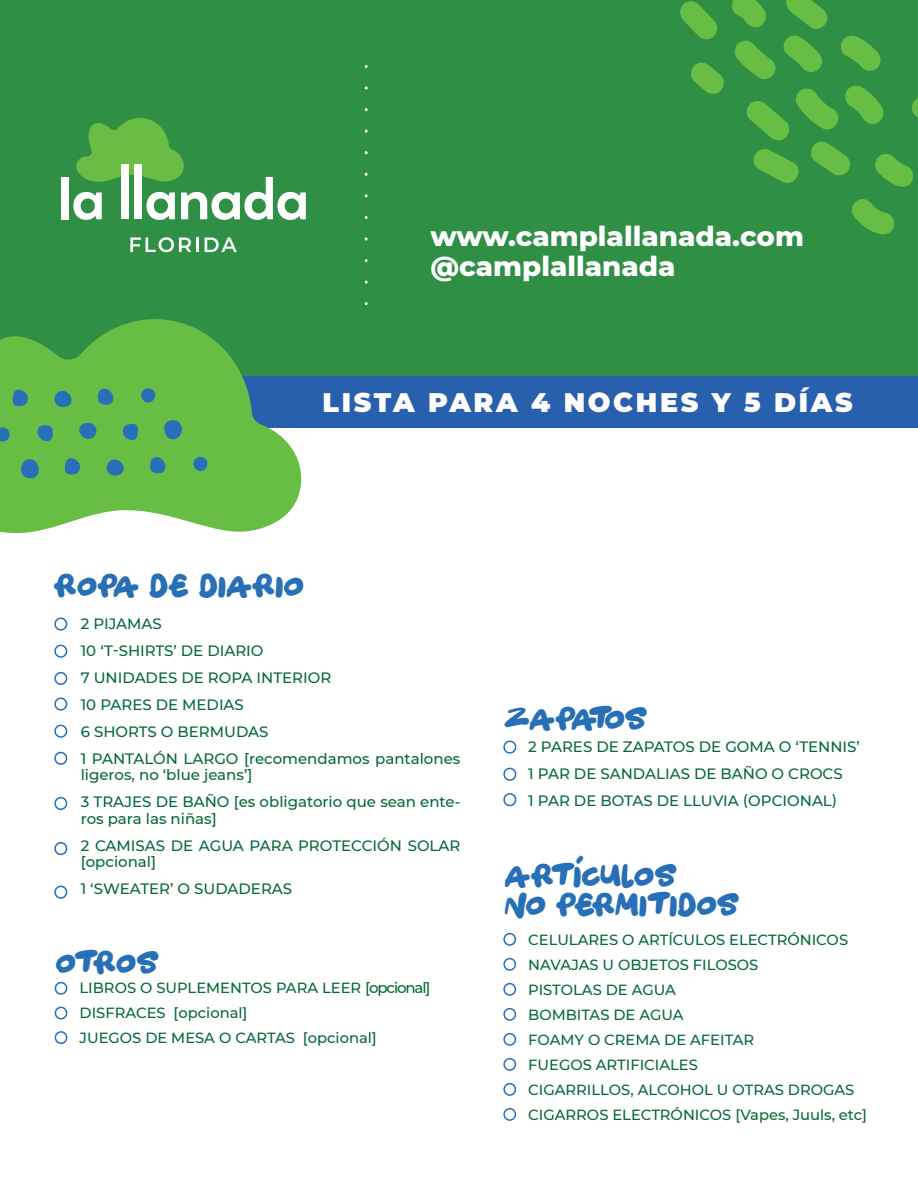
<style>
.page{position:relative;width:918px;height:1188px;background:#fff}
.page>*{position:absolute;margin:0;border:0;box-sizing:border-box;transform-origin:0 0}
.t1{font:800 27.75px/30.2px "Montserrat";color:#fff}
.t2{font:900 26.7px "Montserrat";letter-spacing:.1em;color:#fff}
.t3{font:24.15px/29px "Only Organic";color:#276fb7}
.t4{font:24.15px "Only Organic";letter-spacing:-.115em;color:#276fb7}
.t5{font:500 15px/27px "Montserrat";color:#056937}
.t6{font:500 14.7px/25px "Montserrat";color:#056937}
.s1{font-size:15px}
</style>
<div class="page">
<div style="left:503px;top:741px;width:13px;height:13px;border:2px solid #276fb7;border-radius:6px"></div>
<div style="left:503px;top:768px;width:13px;height:13px;border:2px solid #276fb7;border-radius:6px"></div>
<div style="left:503px;top:793px;width:13px;height:13px;border:2px solid #276fb7;border-radius:6px"></div>
<div style="left:55px;top:982px;width:12px;height:13px;border:2px solid #276fb7;border-radius:6px"></div>
<div style="left:55px;top:1007px;width:12px;height:12px;border:2px solid #276fb7;border-radius:6px"></div>
<div style="left:55px;top:1031px;width:12px;height:13px;border:2px solid #276fb7;border-radius:6px"></div>
<div style="left:503px;top:933px;width:13px;height:13px;border:2px solid #276fb7;border-radius:6px"></div>
<div style="left:503px;top:958px;width:13px;height:13px;border:2px solid #276fb7;border-radius:6px"></div>
<div style="left:503px;top:983px;width:13px;height:13px;border:2px solid #276fb7;border-radius:6px"></div>
<div style="left:503px;top:1008px;width:13px;height:13px;border:2px solid #276fb7;border-radius:6px"></div>
<div style="left:503px;top:1033px;width:13px;height:13px;border:2px solid #276fb7;border-radius:6px"></div>
<div style="left:503px;top:1058px;width:13px;height:13px;border:2px solid #276fb7;border-radius:6px"></div>
<div style="left:503px;top:1083px;width:13px;height:13px;border:2px solid #276fb7;border-radius:6px"></div>
<div style="left:503px;top:1108px;width:13px;height:13px;border:2px solid #276fb7;border-radius:6px"></div>
<div style="left:54px;top:618px;width:13px;height:13px;border:2px solid #276fb7;border-radius:6px"></div>
<div style="left:54px;top:645px;width:13px;height:13px;border:2px solid #276fb7;border-radius:6px"></div>
<div style="left:54px;top:672px;width:13px;height:13px;border:2px solid #276fb7;border-radius:6px"></div>
<div style="left:54px;top:698px;width:13px;height:13px;border:2px solid #276fb7;border-radius:6px"></div>
<div style="left:54px;top:725px;width:13px;height:13px;border:2px solid #276fb7;border-radius:6px"></div>
<div style="left:54px;top:752px;width:13px;height:13px;border:2px solid #276fb7;border-radius:6px"></div>
<div style="left:54px;top:797px;width:13px;height:13px;border:2px solid #276fb7;border-radius:6px"></div>
<div style="left:54px;top:842px;width:13px;height:13px;border:2px solid #276fb7;border-radius:6px"></div>
<div style="left:54px;top:886px;width:13px;height:13px;border:2px solid #276fb7;border-radius:6px"></div>
<div style="left:0;top:0;width:918px;height:396px;background:#2f8f44"></div>
<div style="left:177px;top:376px;width:741px;height:51px;background:#2960ad"></div>
<svg style="left:680px;top:1px;width:37px;height:39px"></svg>
<svg style="left:691px;top:62px;width:33px;height:32px"></svg>
<svg style="left:732px;top:0;width:186px;height:187px"></svg>
<svg style="left:851px;top:199px;width:44px;height:36px"></svg>
<svg style="left:365px;top:88px;width:3px;height:196px"></svg>
<hr style="left:196px;top:238px;width:3px;height:14px;background:#fff">
<svg style="left:205px;top:238px;width:32px;height:14px"></svg>
<div style="left:62px;top:177px;width:7px;height:42px;background:#fff"></div>
<svg style="left:73px;top:118px;width:233px;height:102px"></svg>
<div style="left:121px;top:164px;width:7px;height:55px;background:#fff"></div>
<div style="left:135px;top:164px;width:7px;height:55px;background:#fff"></div>
<svg style="left:130px;top:237px;width:61px;height:15px"></svg>
<svg style="left:0;top:319px;width:303px;height:215px;fill:#68bd45"></svg>
<svg style="left:13px;top:389px;width:16px;height:17px"></svg>
<svg style="left:51px;top:391px;width:24px;height:17px"></svg>
<svg style="left:98px;top:384px;width:18px;height:21px"></svg>
<svg style="left:138px;top:387px;width:18px;height:17px"></svg>
<svg style="left:162px;top:420px;width:21px;height:21px"></svg>
<svg style="left:122px;top:424px;width:16px;height:17px"></svg>
<svg style="left:75px;top:422px;width:25px;height:17px"></svg>
<svg style="left:35px;top:425px;width:18px;height:21px"></svg>
<svg style="left:0;top:426px;width:12px;height:17px"></svg>
<svg style="left:20px;top:457px;width:21px;height:22px"></svg>
<svg style="left:65px;top:458px;width:16px;height:16px"></svg>
<svg style="left:103px;top:459px;width:25px;height:17px"></svg>
<svg style="left:150px;top:453px;width:18px;height:20px"></svg>
<svg style="left:191px;top:456px;width:18px;height:17px"></svg>
<h1 class="t1" style="left:430px;top:219px;width:375px">www.camplallanada.com @camplallanada</h1>
<h2 class="t2" style="left:323px;top:382px;width:532px">LISTA PARA 4 NOCHES Y 5 DÍAS</h2>
<h3 class="t3" style="left:54px;top:571px;width:252px">ROPA DE DIARIO</h3>
<p class="t5" style="left:81px;top:609px;width:381px">2 PIJAMAS<br>10 ‘T-SHIRTS’ DE DIARIO<br>7 UNIDADES DE ROPA INTERIOR<br>10 PARES DE MEDIAS<br>6 SHORTS O BERMUDAS<br>1 PANTALÓN LARGO [recomendamos pantalones</p>
<p class="t5" style="left:81px;top:761px;width:381px">ligeros, no ‘blue jeans’]<br>3 TRAJES DE BAÑO [es obligatorio que sean ente-</p>
<p class="t5" style="left:81px;top:804px;width:381px">ros para las niñas]<br>2 CAMISAS DE AGUA PARA PROTECCIÓN SOLAR</p>
<p class="t5" style="left:81px;top:848px;width:213px">[opcional]<br>1 ‘SWEATER’ O SUDADERAS</p>
<h3 class="t3" style="left:55px;top:948px;width:105px">OTROS</h3>
<p class="t6" style="left:80px;top:975px;width:352px">LIBROS O SUPLEMENTOS PARA LEER <span class="s1">[opcional]<br></span>DISFRACES [opcional]<br>JUEGOS DE MESA O CARTAS [opcional]</p>
<h3 class="t4" style="left:504px;top:705px;width:145px">ZAPATOS</h3>
<p class="t5" style="left:528px;top:732px;width:333px">2 PARES DE ZAPATOS DE GOMA O ‘TENNIS’<br>1 PAR DE SANDALIAS DE BAÑO O CROCS<br>1 PAR DE BOTAS DE LLUVIA (OPCIONAL)</p>
<h3 class="t3" style="left:505px;top:861px;width:236px">ARTICULOS<br>NO PERMITIDOS</h3>
<p class="t6" style="left:528px;top:926px;width:340px">CELULARES O ARTÍCULOS ELECTRÓNICOS<br>NAVAJAS U OBJETOS FILOSOS<br>PISTOLAS DE AGUA<br>BOMBITAS DE AGUA<br>FOAMY O CREMA DE AFEITAR<br>FUEGOS ARTIFICIALES<br>CIGARRILLOS, ALCOHOL U OTRAS DROGAS<br>CIGARROS ELECTRÓNICOS [Vapes, Juuls, etc]</p>
</div>
